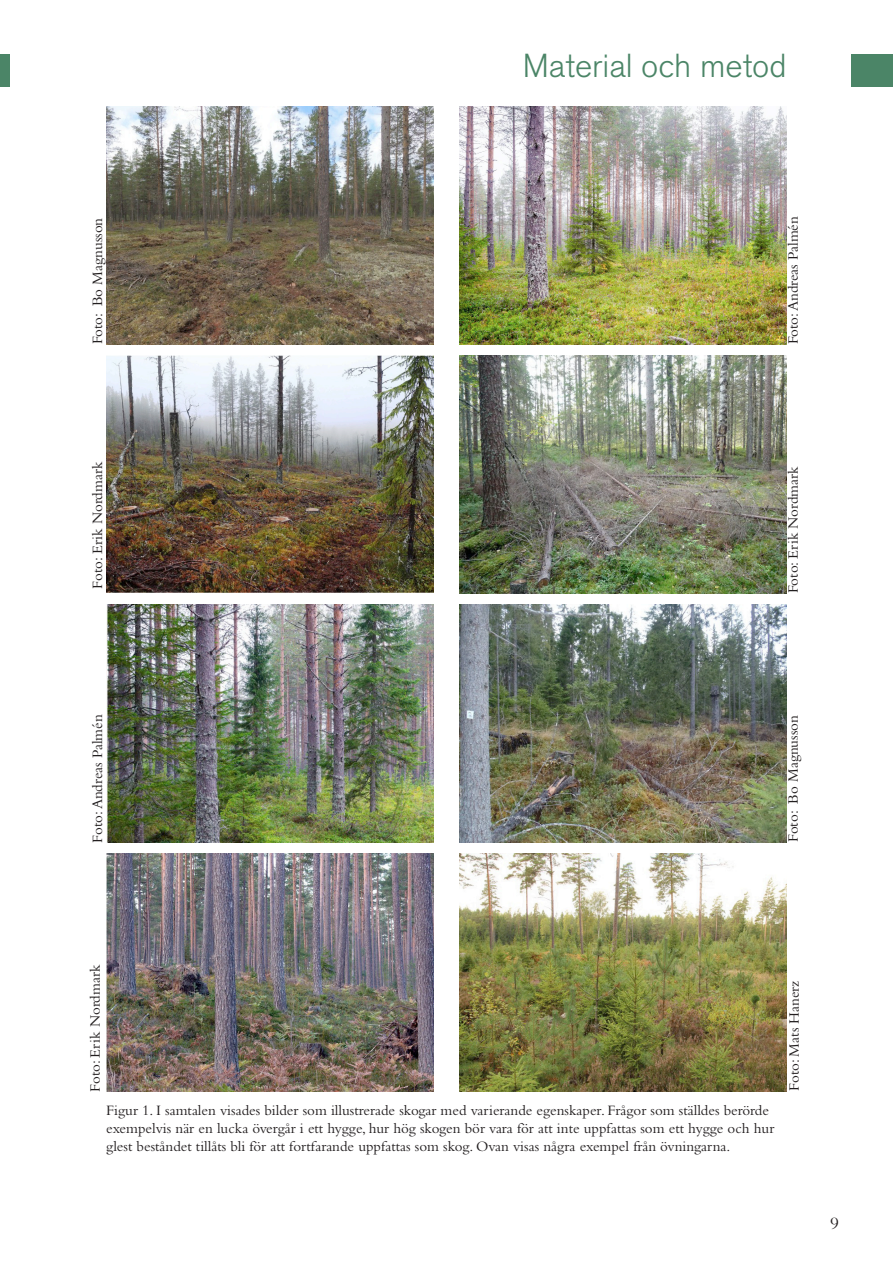
<style>
.page{position:relative;width:893px;height:1263px;background:#fff}
.page>*{position:absolute;margin:0;border:0;box-sizing:border-box;transform-origin:0 0}
.Rubrik_top{font:300 33px "Akzidenz Grotesk BQ";color:#4b8567}
.t1{font:18px "Bembo Std";color:#231f20}
.Bildtext{font:15px/18px "Bembo Std";color:#231f20}
</style>
<div class="page">
<div style="left:0;top:54px;width:10px;height:33px;background:#4b8567"></div>
<div style="left:852px;top:54px;width:41px;height:33px;background:#4b8567"></div>
<img style="left:106px;top:106px;width:328px;height:238px">
<img style="left:106px;top:854px;width:328px;height:238px">
<img style="left:106px;top:604px;width:328px;height:238px">
<img style="left:106px;top:355px;width:328px;height:237px">
<img style="left:459px;top:106px;width:328px;height:238px">
<img style="left:459px;top:854px;width:328px;height:238px">
<img style="left:460px;top:604px;width:327px;height:238px">
<img style="left:460px;top:355px;width:327px;height:238px">
<p class="Rubrik_top" style="left:523px;top:47px;width:265px">Material och metod</p>
<p class="Bildtext" style="left:88px;top:344px;width:128px;rotate:-90deg">Foto: Bo Magnusson</p>
<p class="Bildtext" style="left:88px;top:589px;width:128px;rotate:-90deg">Foto: Erik Nordmark</p>
<p class="Bildtext" style="left:784px;top:344px;width:130px;rotate:-90deg">Foto: Andreas Palmén</p>
<p class="Bildtext" style="left:784px;top:593px;width:128px;rotate:-90deg">Foto: Erik Nordmark</p>
<p class="Bildtext" style="left:88px;top:842px;width:130px;rotate:-90deg">Foto: Andreas Palmén</p>
<p class="Bildtext" style="left:784px;top:842px;width:128px;rotate:-90deg">Foto: Bo Magnusson</p>
<p class="Bildtext" style="left:86px;top:1092px;width:128px;rotate:-90deg">Foto: Erik Nordmark</p>
<p class="Bildtext" style="left:106px;top:1101px;width:669px">Figur 1. I samtalen visades bilder som illustrerade skogar med varierande egenskaper. Frågor som ställdes berörde exempelvis när en lucka övergår i ett hygge, hur hög skogen bör vara för att inte uppfattas som ett hygge och hur glest beståndet tillåts bli för att fortfarande uppfattas som skog. Ovan visas några exempel från övningarna.</p>
<p class="Bildtext" style="left:785px;top:1091px;width:112px;rotate:-90deg">Foto: Mats Hanerz</p>
<p class="t1" style="left:830px;top:1213px;width:10px">9</p>
</div>
